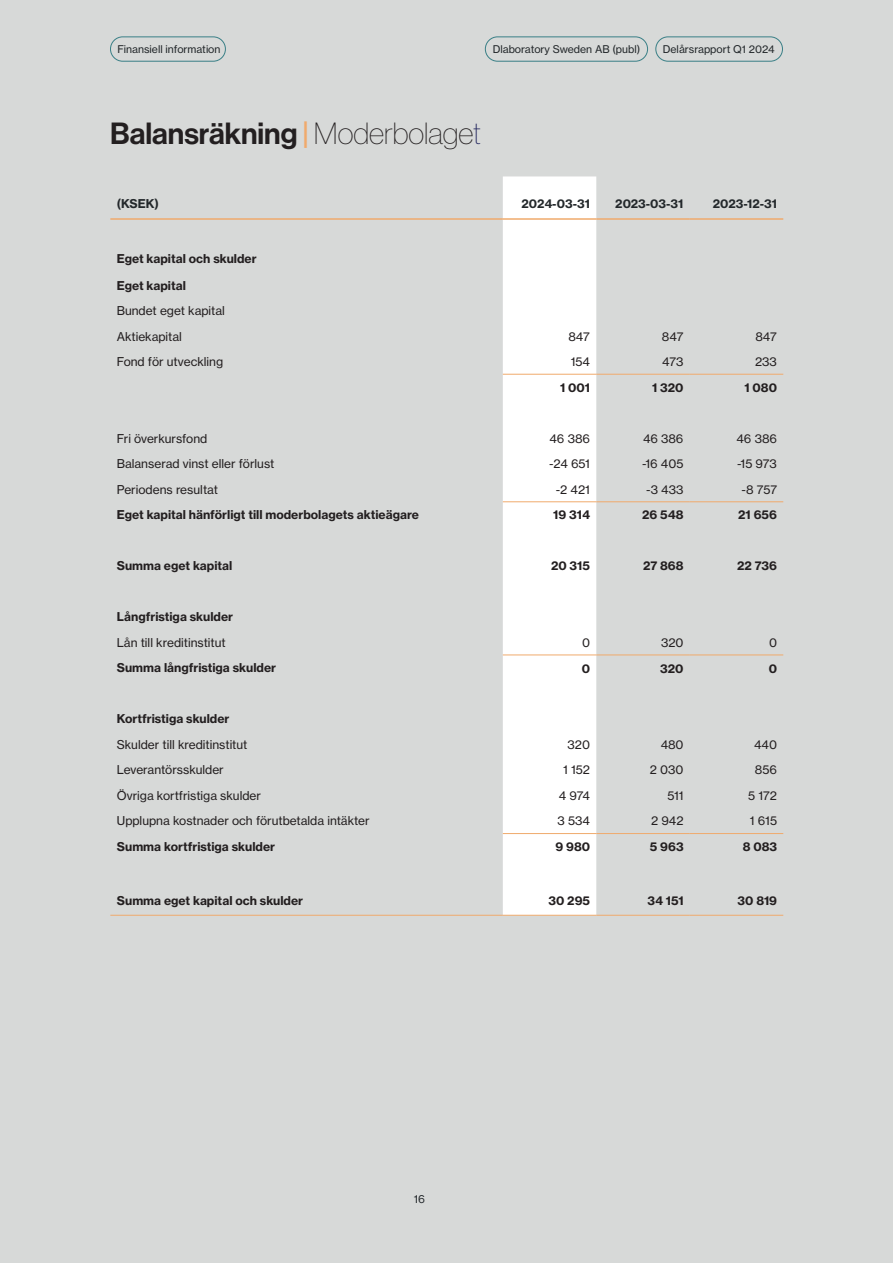
<style>
.page{position:relative;width:893px;height:1263px;background:#d7d9d8}
.page>*{position:absolute;margin:0;border:0;box-sizing:border-box;transform-origin:0 0}
.t1{font:30px "N Haas Grotesk DS Pro 65 Md";color:#231f20}
.t2{font:12px/25.5px "N Haas Grotesk TX Pro 55 Rg";color:#231f20}
.t3{font:12px "N Haas Grotesk TX Pro 75 Bd";color:#231f20}
.t4{font:12px "N Haas Grotesk TX Pro 75 Bd";color:#23282b}
.t5{font:10.5px "N Haas Grotesk TX Pro 55 Rg";color:#23282b}
.s1{color:#f0aa6c}
.s2{font-family:"N Haas Grotesk DS Pro 25 Th"}
.s3{font-family:"N Haas Grotesk DS Pro 25 Th";color:#24275f}
</style>
<div class="page">
<div style="left:503px;top:176px;width:93px;height:739px;background:#fff"></div>
<hr style="left:110px;top:218px;width:393px;height:2px;background:#f0aa6c">
<hr style="left:503px;top:218px;width:93px;height:2px;background:#f0aa6c">
<hr style="left:596px;top:218px;width:94px;height:2px;background:#f0aa6c">
<hr style="left:690px;top:218px;width:93px;height:2px;background:#f0aa6c">
<hr style="left:503px;top:374px;width:93px;height:1px;background:#f0aa6c">
<hr style="left:596px;top:374px;width:94px;height:1px;background:#f0aa6c">
<hr style="left:690px;top:374px;width:93px;height:1px;background:#f0aa6c">
<hr style="left:503px;top:501px;width:93px;height:1px;background:#f0aa6c">
<hr style="left:596px;top:501px;width:94px;height:1px;background:#f0aa6c">
<hr style="left:690px;top:501px;width:93px;height:1px;background:#f0aa6c">
<hr style="left:503px;top:654px;width:93px;height:1px;background:#f0aa6c">
<hr style="left:596px;top:654px;width:94px;height:1px;background:#f0aa6c">
<hr style="left:690px;top:654px;width:93px;height:1px;background:#f0aa6c">
<hr style="left:503px;top:833px;width:93px;height:1px;background:#f0aa6c">
<hr style="left:596px;top:833px;width:94px;height:1px;background:#f0aa6c">
<hr style="left:690px;top:833px;width:93px;height:1px;background:#f0aa6c">
<hr style="left:110px;top:915px;width:393px;height:1px;background:#f0aa6c">
<hr style="left:503px;top:915px;width:93px;height:1px;background:#f0aa6c">
<hr style="left:596px;top:915px;width:94px;height:1px;background:#f0aa6c">
<hr style="left:690px;top:915px;width:93px;height:1px;background:#f0aa6c">
<div style="left:485px;top:36px;width:163px;height:26px;border:1px solid #397f86;border-radius:12px"></div>
<div style="left:655px;top:36px;width:128px;height:26px;border:1px solid #397f86;border-radius:12px"></div>
<div style="left:110px;top:36px;width:116px;height:26px;border:1px solid #397f86;border-radius:12px"></div>
<p class="t5" style="left:117px;top:43px;width:105px">Finansiell information</p>
<p class="t5" style="left:493px;top:43px;width:149px">Dlaboratory Sweden AB (publ)</p>
<p class="t5" style="left:663px;top:43px;width:113px">Delårsrapport Q1 2024</p>
<h1 class="t1" style="left:110px;top:116px;width:372px">Balansräkning <span class="s1">|</span> <span class="s2">Moderbolage</span><span class="s3">t</span></h1>
<p class="t4" style="left:117px;top:196px;width:44px">(KSEK)</p>
<p class="t4" style="left:521px;top:196px;width:70px">2024-03-31</p>
<p class="t4" style="left:615px;top:196px;width:70px">2023-03-31</p>
<p class="t4" style="left:713px;top:196px;width:65px">2023-12-31</p>
<p class="t3" style="left:117px;top:251px;width:141px">Eget kapital och skulder</p>
<p class="t3" style="left:117px;top:278px;width:71px">Eget kapital</p>
<p class="t2" style="left:117px;top:298px;width:110px">Bundet eget kapital<br>Aktiekapital</p>
<p class="t2" style="left:568px;top:323px;width:23px">847</p>
<p class="t2" style="left:662px;top:323px;width:23px">847</p>
<p class="t2" style="left:755px;top:323px;width:23px">847</p>
<p class="t2" style="left:117px;top:349px;width:108px">Fond för utveckling</p>
<p class="t2" style="left:571px;top:349px;width:21px">154</p>
<p class="t2" style="left:662px;top:349px;width:23px">473</p>
<p class="t2" style="left:755px;top:349px;width:23px">233</p>
<p class="t3" style="left:560px;top:380px;width:31px">1 001</p>
<p class="t3" style="left:652px;top:380px;width:33px">1 320</p>
<p class="t3" style="left:744px;top:380px;width:34px">1 080</p>
<p class="t2" style="left:117px;top:425px;width:92px">Fri överkursfond</p>
<p class="t2" style="left:549px;top:425px;width:42px">46 386</p>
<p class="t2" style="left:643px;top:425px;width:42px">46 386</p>
<p class="t2" style="left:736px;top:425px;width:42px">46 386</p>
<p class="t2" style="left:117px;top:451px;width:159px">Balanserad vinst eller förlust</p>
<p class="t2" style="left:549px;top:451px;width:42px">-24 651</p>
<p class="t2" style="left:642px;top:451px;width:43px">-16 405</p>
<p class="t2" style="left:737px;top:451px;width:41px">-15 973</p>
<p class="t2" style="left:117px;top:477px;width:103px">Periodens resultat</p>
<p class="t2" style="left:556px;top:476px;width:36px">-2 421</p>
<p class="t2" style="left:646px;top:476px;width:39px">-3 433</p>
<p class="t2" style="left:742px;top:476px;width:37px">-8 757</p>
<p class="t3" style="left:117px;top:507px;width:304px">Eget kapital hänförligt till moderbolagets aktieägare</p>
<p class="t3" style="left:553px;top:507px;width:38px">19 314</p>
<p class="t3" style="left:642px;top:507px;width:43px">26 548</p>
<p class="t3" style="left:738px;top:507px;width:40px">21 656</p>
<p class="t3" style="left:117px;top:558px;width:117px">Summa eget kapital</p>
<p class="t3" style="left:551px;top:558px;width:40px">20 315</p>
<p class="t3" style="left:643px;top:558px;width:42px">27 868</p>
<p class="t3" style="left:737px;top:558px;width:41px">22 736</p>
<p class="t3" style="left:117px;top:609px;width:118px">Långfristiga skulder</p>
<p class="t2" style="left:117px;top:630px;width:110px">Lån till kreditinstitut</p>
<p class="t2" style="left:582px;top:629px;width:10px">0</p>
<p class="t2" style="left:661px;top:629px;width:24px">320</p>
<p class="t2" style="left:769px;top:629px;width:10px">0</p>
<p class="t3" style="left:117px;top:660px;width:161px">Summa långfristiga skulder</p>
<p class="t3" style="left:582px;top:661px;width:10px">0</p>
<p class="t3" style="left:660px;top:661px;width:25px">320</p>
<p class="t3" style="left:769px;top:661px;width:10px">0</p>
<p class="t3" style="left:117px;top:711px;width:114px">Kortfristiga skulder</p>
<p class="t2" style="left:117px;top:732px;width:132px">Skulder till kreditinstitut</p>
<p class="t2" style="left:567px;top:732px;width:24px">320</p>
<p class="t2" style="left:661px;top:732px;width:24px">480</p>
<p class="t2" style="left:754px;top:732px;width:24px">440</p>
<p class="t2" style="left:117px;top:757px;width:109px">Leverantörsskulder</p>
<p class="t2" style="left:563px;top:757px;width:28px">1 152</p>
<p class="t2" style="left:650px;top:757px;width:35px">2 030</p>
<p class="t2" style="left:755px;top:757px;width:24px">856</p>
<p class="t2" style="left:117px;top:783px;width:146px">Övriga kortfristiga skulder</p>
<p class="t2" style="left:559px;top:783px;width:33px">4 974</p>
<p class="t2" style="left:667px;top:783px;width:18px">511</p>
<p class="t2" style="left:748px;top:783px;width:30px">5 172</p>
<p class="t2" style="left:117px;top:808px;width:254px">Upplupna kostnader och förutbetalda intäkter</p>
<p class="t2" style="left:558px;top:808px;width:34px">3 534</p>
<p class="t2" style="left:651px;top:808px;width:34px">2 942</p>
<p class="t2" style="left:750px;top:808px;width:29px">1 615</p>
<p class="t3" style="left:117px;top:839px;width:160px">Summa kortfristiga skulder</p>
<p class="t3" style="left:555px;top:839px;width:36px">9 980</p>
<p class="t3" style="left:650px;top:839px;width:35px">5 963</p>
<p class="t3" style="left:743px;top:839px;width:36px">8 083</p>
<p class="t3" style="left:117px;top:893px;width:188px">Summa eget kapital och skulder</p>
<p class="t3" style="left:548px;top:893px;width:43px">30 295</p>
<p class="t3" style="left:647px;top:893px;width:38px">34 151</p>
<p class="t3" style="left:737px;top:893px;width:41px">30 819</p>
<p class="t5" style="left:414px;top:1193px;width:13px">16</p>
</div>
